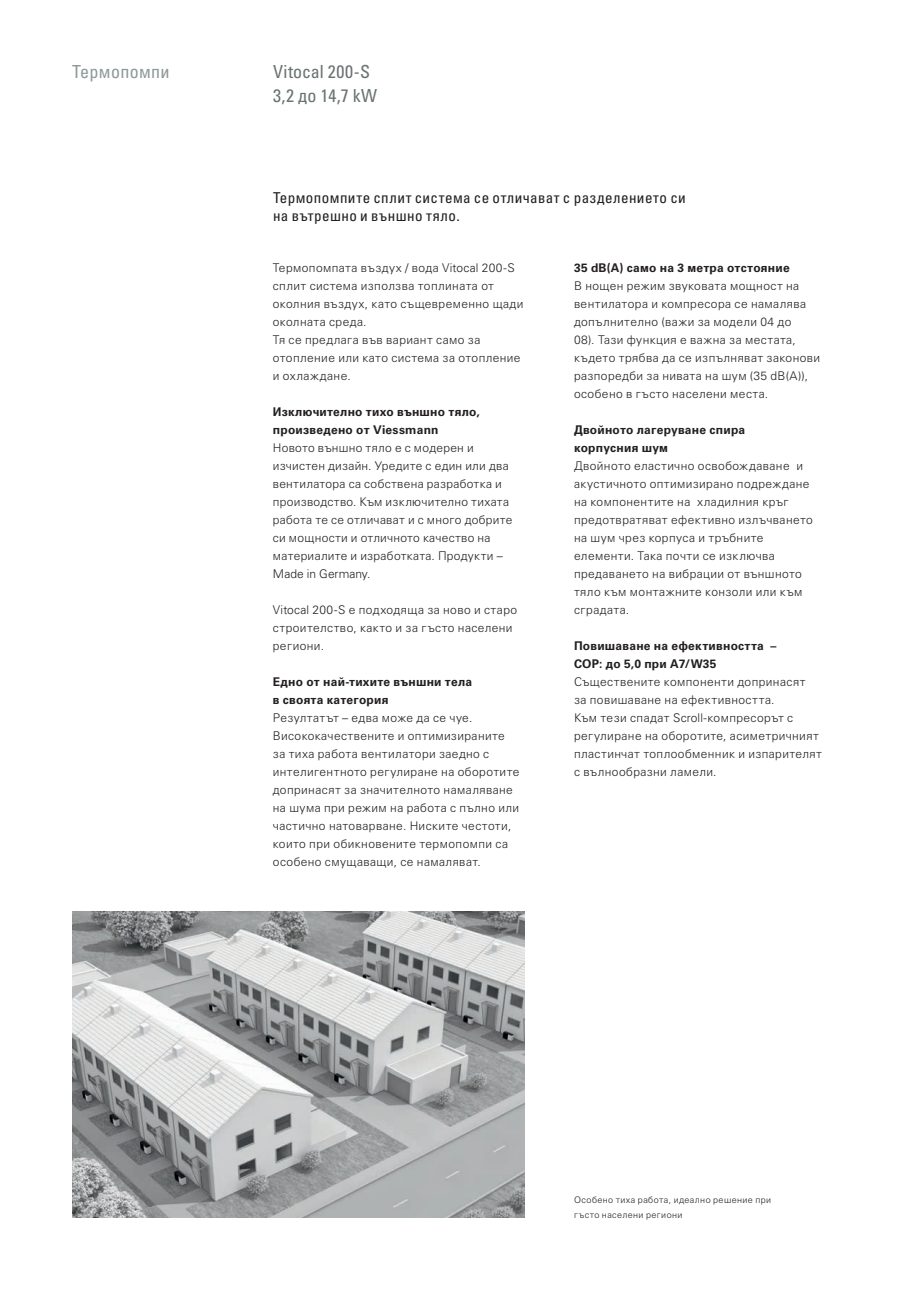
<style>
.page{position:relative;width:906px;height:1289px;background:#fff}
.page>*{position:absolute;margin:0;border:0;box-sizing:border-box;transform-origin:0 0}
.Rubrik____Column{font:condensed 18px "Univers LTCYR 57";letter-spacing:.02em;color:#697372}
.Rubrik____Column-2{font:condensed 18px "Univers LTCYR 57";letter-spacing:.02em;color:#90999a}
.Subheadline{font:condensed 15px/18px "Univers LTCYR 57";letter-spacing:.03em;color:#231f20}
.Fließtext_____Copy{font:300 12px/18px "Univers LTCYR 45";letter-spacing:.035em;color:#231f20}
.Zwischenüberschrift{font:700 12px/18px "Univers LTCYR 65";letter-spacing:.02em;color:#231f20}
.Fließtext_____Copy-2{font:700 12px "Univers LTCYR 65";letter-spacing:.02em;color:#231f20}
.Bildunterschrift{font:300 9px/15px "Univers LTCYR 45";letter-spacing:.045em;color:#231f20}
</style>
<div class="page">
<img style="left:72px;top:911px;width:452px;height:306px">
<p class="Rubrik____Column-2" style="left:72px;top:60px;width:99px">Термопомпи</p>
<p class="Rubrik____Column" style="left:273px;top:60px;width:99px">Vitocal 200-S</p>
<p class="Rubrik____Column" style="left:273px;top:84px;width:106px">3,2 до 14,7 kW</p>
<p class="Subheadline" style="left:273px;top:189px;width:414px">Термопомпите сплит система се отличават с разделението си на вътрешно и външно тяло.</p>
<p class="Fließtext_____Copy" style="left:273px;top:258px;width:252px">Термопомпата въздух / вода Vitocal 200-S сплит система използва топлината от околния въздух, като същевременно щади околната среда.</p>
<p class="Fließtext_____Copy" style="left:273px;top:330px;width:249px">Тя се предлага във вариант само за отопление или като система за отопление и охлаждане.</p>
<p class="Zwischenüberschrift" style="left:273px;top:402px;width:208px">Изключително тихо външно тяло, произведено от Viessmann</p>
<p class="Fließtext_____Copy" style="left:273px;top:438px;width:241px">Новото външно тяло е с модерен и изчистен дизайн. Уредите с един или два вентилатора са собствена разработка и производство. Към изключително тихата работа те се отличават и с много добрите си мощности и отличното качество на материалите и изработката. Продукти – Made in Germany.</p>
<p class="Fließtext_____Copy" style="left:273px;top:600px;width:246px">Vitocal 200-S е подходяща за ново и старо строителство, както и за гъсто населени региони.</p>
<p class="Fließtext_____Copy-2" style="left:273px;top:673px;width:201px">Едно от най-тихите външни тела</p>
<p class="Fließtext_____Copy-2" style="left:273px;top:691px;width:117px">в своята категория</p>
<p class="Fließtext_____Copy" style="left:273px;top:708px;width:248px">Резултатът – едва може да се чуе.<br>Висококачествените и оптимизираните за тиха работа вентилатори заедно с интелигентното регулиране на оборотите допринасят за значителното намаляване на шума при режим на работа с пълно или частично натоварване. Ниските честоти, които при обикновените термопомпи са особено смущаващи, се намаляват.</p>
<p class="Zwischenüberschrift" style="left:574px;top:258px;width:217px">35 dB(A) само на 3 метра отстояние</p>
<p class="Fließtext_____Copy" style="left:574px;top:276px;width:248px">В нощен режим звуковата мощност на вентилатора и компресора се намалява допълнително (важи за модели 04 до<br>08). Тази функция е важна за местата, където трябва да се изпълняват законови разпоредби за нивата на шум (35 dB(A)), особено в гъсто населени места.</p>
<p class="Zwischenüberschrift" style="left:574px;top:420px;width:173px">Двойното лагеруване спира корпусния шум</p>
<p class="Fließtext_____Copy" style="left:574px;top:456px;width:240px">Двойното еластично освобождаване и акустичното оптимизирано подреждане на компонентите на хладилния кръг предотвратяват ефективно излъчването на шум чрез корпуса и тръбните елементи. Така почти се изключва предаването на вибрации от външното тяло към монтажните конзоли или към сградата.</p>
<p class="Zwischenüberschrift" style="left:574px;top:636px;width:204px">Повишаване на ефективността –</p>
<p class="Zwischenüberschrift" style="left:574px;top:654px;width:144px">COP: до 5,0 при A7/W35</p>
<p class="Fließtext_____Copy" style="left:574px;top:672px;width:250px">Съществените компоненти допринасят<br>за повишаване на ефективността.<br>Към тези спадат Scroll-компресорът с регулиране на оборотите, асиметричният пластинчат топлообменник и изпарителят с вълнообразни ламели.</p>
<p class="Bildunterschrift" style="left:574px;top:1191px;width:198px">Особено тиха работа, идеално решение при гъсто населени региони</p>
</div>
